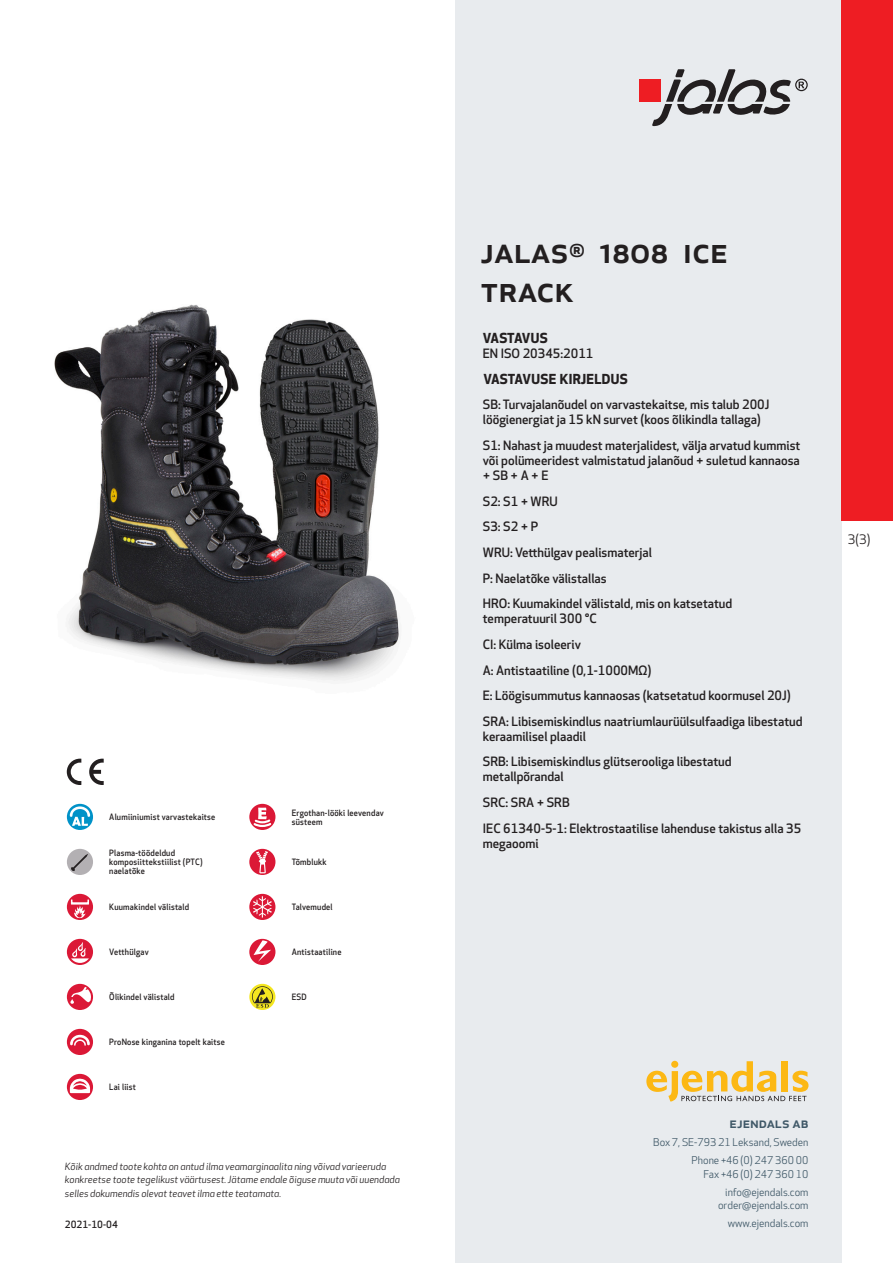
<style>
.page{position:relative;width:893px;height:1263px;background:#fff}
.page>*{position:absolute;margin:0;border:0;box-sizing:border-box;transform-origin:0 0}
.prodname{font:500 36px/39px "Apex New";color:#231f20}
.t1{font:500 15px "Apex New";color:#405968}
.Funktion_body{font:700 13.5px "Apex New";letter-spacing:.025em;color:#231f20}
.Funktion_body-2{font:700 13.5px "Apex New";letter-spacing:-.005em;color:#231f20}
.t2{font:12.75px "Apex New";color:#231f20}
.Funktion_body-3{font:500 12.6px/15px "Apex New";color:#231f20}
.t3{font:10.5px/18px "Apex New";color:#405968;text-align:right}
.t4{font:italic 9.75px/13.5px "Apex New";color:#231f20}
.t5{font:500 9.75px "Apex New";color:#231f20}
.Funktion_body-4{font:500 8.55px/9px "Apex New";letter-spacing:.025em;color:#231f20;scale:.95 1}
</style>
<div class="page">
<div style="left:455px;top:0;width:387px;height:1263px;background:#e8ebee"></div>
<svg style="left:646px;top:1061px;width:162px;height:40px"></svg>
<img style="left:54px;top:304px;width:346px;height:377px">
<div style="left:842px;top:0;width:51px;height:520px;background:#ee1d23"></div>
<svg style="left:67px;top:804px;width:26px;height:26px"></svg>
<svg style="left:70px;top:806px;width:20px;height:20px"></svg>
<div style="left:67px;top:849px;width:26px;height:26px;background:#b3b0b3;border-radius:50%"></div>
<svg style="left:71px;top:854px;width:17px;height:17px"></svg>
<div style="left:67px;top:894px;width:26px;height:26px;background:#db1836;border-radius:50%"></div>
<svg style="left:71px;top:899px;width:18px;height:19px"></svg>
<div style="left:67px;top:939px;width:26px;height:26px;background:#db1836;border-radius:50%"></div>
<svg style="left:71px;top:942px;width:18px;height:21px"></svg>
<div style="left:67px;top:984px;width:26px;height:26px;background:#db1836;border-radius:50%"></div>
<svg style="left:70px;top:987px;width:21px;height:17px"></svg>
<div style="left:67px;top:1029px;width:26px;height:26px;background:#db1836;border-radius:50%"></div>
<svg style="left:70px;top:1035px;width:20px;height:11px"></svg>
<svg style="left:67px;top:1074px;width:26px;height:26px"></svg>
<svg style="left:70px;top:1078px;width:20px;height:15px"></svg>
<svg style="left:249px;top:804px;width:26px;height:26px"></svg>
<svg style="left:252px;top:808px;width:21px;height:20px"></svg>
<div style="left:249px;top:849px;width:26px;height:26px;background:#db1836;border-radius:50%"></div>
<svg style="left:256px;top:851px;width:12px;height:22px"></svg>
<svg style="left:249px;top:894px;width:26px;height:26px"></svg>
<svg style="left:253px;top:896px;width:19px;height:21px"></svg>
<div style="left:249px;top:939px;width:26px;height:26px;background:#db1836;border-radius:50%"></div>
<svg style="left:254px;top:940px;width:17px;height:22px"></svg>
<svg style="left:249px;top:984px;width:26px;height:26px"></svg>
<svg style="left:252px;top:986px;width:21px;height:22px"></svg>
<svg style="left:89px;top:759px;width:15px;height:26px"></svg>
<svg style="left:67px;top:759px;width:14px;height:26px"></svg>
<div style="left:639px;top:80px;width:22px;height:22px;background:#ee1d23"></div>
<svg style="left:652px;top:69px;width:156px;height:57px"></svg>
<p class="Funktion_body-4" style="left:109px;top:812px;width:113px">Alumiiniumist varvastekaitse</p>
<p class="Funktion_body-4" style="left:109px;top:848px;width:100px">Plasma-töödeldud komposiittekstiilist (PTC) naelatõke</p>
<p class="Funktion_body-4" style="left:109px;top:902px;width:86px">Kuumakindel välistald</p>
<p class="Funktion_body-4" style="left:109px;top:947px;width:43px">Vetthülgav</p>
<p class="Funktion_body-4" style="left:109px;top:992px;width:70px">Õlikindel välistald</p>
<p class="Funktion_body-4" style="left:109px;top:1037px;width:123px">ProNose kinganina topelt kaitse</p>
<p class="Funktion_body-4" style="left:109px;top:1082px;width:30px">Lai liist</p>
<p class="Funktion_body-4" style="left:292px;top:808px;width:99px">Ergothan-lööki leevendav süsteem</p>
<p class="Funktion_body-4" style="left:292px;top:857px;width:38px">Tõmblukk</p>
<p class="Funktion_body-4" style="left:292px;top:902px;width:45px">Talvemudel</p>
<p class="Funktion_body-4" style="left:292px;top:947px;width:54px">Antistaatiline</p>
<p class="Funktion_body-4" style="left:292px;top:992px;width:17px">ESD</p>
<p class="t4" style="left:65px;top:1159px;width:337px">Kõik andmed toote kohta on antud ilma veamarginaalita ning võivad varieeruda konkreetse toote tegelikust väärtusest. Jätame endale õiguse muuta või uuendada selles dokumendis olevat teavet ilma ette teatamata.</p>
<p class="t5" style="left:65px;top:1218px;width:54px">2021-10-04</p>
<p class="prodname" style="left:480px;top:230px;width:249px">JALAS<sup>®</sup> 1808 ICE<br>TRACK</p>
<p class="Funktion_body-2" style="left:483px;top:328px;width:66px">VASTAVUS</p>
<p class="Funktion_body-3" style="left:483px;top:346px;width:112px">EN ISO 20345:2011</p>
<p class="Funktion_body" style="left:483px;top:369px;width:146px">VASTAVUSE KIRJELDUS</p>
<p class="Funktion_body-3" style="left:483px;top:397px;width:288px">SB: Turvajalanõudel on varvastekaitse, mis talub 200J löögienergiat ja 15 kN survet (koos õlikindla tallaga)</p>
<p class="Funktion_body-3" style="left:483px;top:438px;width:319px;text-align:justify">S1: Nahast ja muudest materjalidest, välja arvatud kummist või polümeeridest valmistatud jalanõud + suletud kannaosa + SB + A + E</p>
<p class="Funktion_body-3" style="left:483px;top:493px;width:76px">S2: S1 + WRU</p>
<p class="Funktion_body-3" style="left:483px;top:519px;width:57px">S3: S2 + P</p>
<p class="Funktion_body-3" style="left:483px;top:545px;width:171px">WRU: Vetthülgav pealismaterjal</p>
<p class="Funktion_body-3" style="left:483px;top:570px;width:125px">P: Naelatõke välistallas</p>
<p class="Funktion_body-3" style="left:483px;top:596px;width:251px">HRO: Kuumakindel välistald, mis on katsetatud temperatuuril 300 °C</p>
<p class="Funktion_body-3" style="left:483px;top:637px;width:100px">CI: Külma isoleeriv</p>
<p class="Funktion_body-3" style="left:483px;top:662px;width:170px">A: Antistaatiline (0,1-1000MΩ)</p>
<p class="Funktion_body-3" style="left:483px;top:688px;width:310px">E: Löögisummutus kannaosas (katsetatud koormusel 20J)</p>
<p class="Funktion_body-3" style="left:483px;top:713px;width:321px">SRA: Libisemiskindlus naatriumlaurüülsulfaadiga libestatud keraamilisel plaadil</p>
<p class="Funktion_body-3" style="left:483px;top:754px;width:250px">SRB: Libisemiskindlus glütserooliga libestatud metallpõrandal</p>
<p class="Funktion_body-3" style="left:483px;top:795px;width:88px">SRC: SRA + SRB</p>
<p class="Funktion_body-3" style="left:483px;top:820px;width:320px">IEC 61340-5-1: Elektrostaatilise lahenduse takistus alla 35 megaoomi</p>
<p class="t2" style="left:848px;top:531px;width:24px">3(3)</p>
<p class="t1" style="left:729px;top:1113px;width:80px">ejendals ab</p>
<p class="t3" style="left:653px;top:1133px;width:157px">Box 7, SE-793 21 Leksand, Sweden<br>Phone +46 (0) 247 360 00</p>
<p class="t3" style="left:703px;top:1165px;width:107px">Fax +46 (0) 247 360 10 info@ejendals.com</p>
<p class="t3" style="left:718px;top:1196px;width:92px">order@ejendals.com</p>
<p class="t3" style="left:728px;top:1215px;width:82px">www.ejendals.com</p>
</div>
